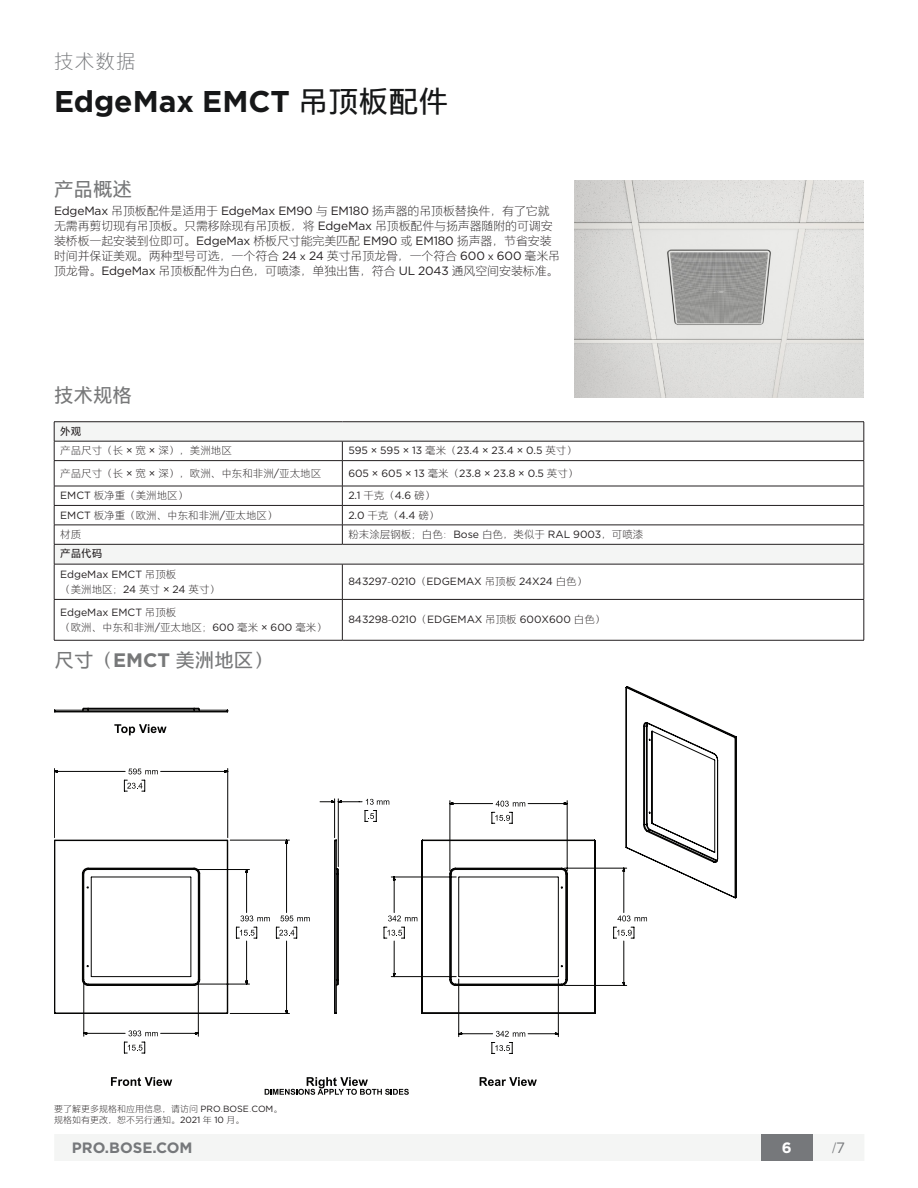
<style>
.page{position:relative;width:918px;height:1188px;background:#fff}
.page>*{position:absolute;margin:0;border:0;box-sizing:border-box;transform-origin:0 0}
.t1{font:700 30px "Gotham";color:#161718}
.Subheads{font:700 19.5px "M Ying Hei 18030 C2";color:#777879}
.Text_Headers{font:700 19.5px "M Ying Hei 18030 C2";color:#777879}
.t2{font:300 19.5px "M Ying Hei 18030 C2";color:#76787b}
.t3{font:700 15px "Gotham";color:#76787b}
.t4{font:300 15px "M Ying Hei 18030 C2";color:#76787b}
.t5{font:700 15px "Gotham";color:#fff}
.Text_Headers-2{font:300 12px/15px "M Ying Hei 18030 C2";letter-spacing:-.015em;color:#231f20}
.Text_Plain_Table_Cel{font:10.5px/15px "Gotham";color:#231f20}
.Text_Plain_Table_Cel-2{font:300 10.5px/15px "M Ying Hei 18030 C2";color:#231f20}
.Text_Table_Heading{font:700 10.5px "M Ying Hei 18030 C2";color:#231f20}
.t6{font:300 9px/10.8px "M Ying Hei 18030 C2";color:#231f20}
.s1{font-family:"M Ying Hei 18030 C2"}
.s2{font-family:"Gotham";font-weight:400}
.s3{font-family:"Gotham";font-weight:400;font-size:10.5px}
.s4{font-family:"M Ying Hei 18030 C2";font-weight:300}
.s5{font-family:"Gotham"}
</style>
<div class="page">
<div style="left:55px;top:1134px;width:809px;height:27px;background:#f4f5f4"></div>
<div style="left:761px;top:1134px;width:52px;height:27px;background:#76787b"></div>
<svg style="left:55px;top:422px;width:809px;height:142px"></svg>
<svg style="left:864px;top:422px;width:1px;height:142px"></svg>
<hr style="left:864px;top:564px;width:1px;height:35px;background:#231f20">
<hr style="left:864px;top:600px;width:1px;height:40px;background:#231f20">
<hr style="left:54px;top:421px;width:288px;height:1px;background:#231f20">
<hr style="left:342px;top:421px;width:522px;height:1px;background:#231f20">
<hr style="left:54px;top:441px;width:288px;height:1px;background:#231f20">
<hr style="left:342px;top:441px;width:522px;height:1px;background:#231f20">
<hr style="left:54px;top:460px;width:288px;height:1px;background:#231f20">
<hr style="left:342px;top:460px;width:522px;height:1px;background:#231f20">
<hr style="left:54px;top:486px;width:288px;height:1px;background:#231f20">
<hr style="left:342px;top:486px;width:522px;height:1px;background:#231f20">
<hr style="left:54px;top:505px;width:288px;height:1px;background:#231f20">
<hr style="left:342px;top:505px;width:522px;height:1px;background:#231f20">
<hr style="left:342px;top:525px;width:522px;height:1px;background:#231f20">
<svg style="left:342px;top:441px;width:1px;height:103px"></svg>
<hr style="left:342px;top:564px;width:522px;height:1px;background:#231f20">
<hr style="left:342px;top:599px;width:522px;height:1px;background:#231f20">
<hr style="left:342px;top:640px;width:522px;height:1px;background:#231f20">
<hr style="left:54px;top:525px;width:288px;height:1px;background:#231f20">
<hr style="left:54px;top:544px;width:288px;height:1px;background:#231f20">
<svg style="left:54px;top:422px;width:1px;height:142px"></svg>
<hr style="left:342px;top:544px;width:522px;height:1px;background:#231f20">
<hr style="left:54px;top:564px;width:288px;height:1px;background:#231f20">
<hr style="left:54px;top:564px;width:1px;height:35px;background:#231f20">
<hr style="left:342px;top:564px;width:1px;height:35px;background:#231f20">
<hr style="left:54px;top:599px;width:288px;height:1px;background:#231f20">
<hr style="left:54px;top:600px;width:1px;height:40px;background:#231f20">
<hr style="left:342px;top:600px;width:1px;height:40px;background:#231f20">
<hr style="left:54px;top:640px;width:288px;height:1px;background:#231f20">
<img style="left:575px;top:181px;width:289px;height:217px">
<svg style="left:111px;top:1077px;width:61px;height:9px"></svg>
<svg style="left:480px;top:1077px;width:57px;height:9px"></svg>
<svg style="left:265px;top:1077px;width:144px;height:18px"></svg>
<svg style="left:54px;top:687px;width:683px;height:252px"></svg>
<svg style="left:54px;top:768px;width:580px;height:286px"></svg>
<h2 class="t2" style="left:54px;top:52px;width:83px">技术数据</h2>
<p class="t1" style="left:54px;top:81px;width:396px">EdgeMax EMCT <span class="s1">吊顶板配件</span></p>
<p class="Text_Headers" style="left:54px;top:178px;width:79px">产品概述</p>
<p class="Text_Headers-2" style="left:54px;top:204px;width:508px"><span class="s2">EdgeMax</span> 吊顶板配件是适用于 <span class="s2">EdgeMax EM90</span> 与 <span class="s2">EM180</span> 扬声器的吊顶板替换件，有了它就无需再剪切现有吊顶板。只需移除现有吊顶板，将 <span class="s2">EdgeMax</span> 吊顶板配件与扬声器随附的可调安装桥板一起安装到位即可。<span class="s2">EdgeMax</span> 桥板尺寸能完美匹配 <span class="s2">EM90</span> 或 <span class="s2">EM180</span> 扬声器，节省安装时间并保证美观。两种型号可选，一个符合 <span class="s2">24</span> <span class="s3">x</span> <span class="s2">24</span> 英寸吊顶龙骨，一个符合 <span class="s2">600</span> <span class="s3">x</span> <span class="s2">600</span> 毫米吊顶龙骨。<span class="s2">EdgeMax</span> 吊顶板配件为白色，可喷漆，单独出售，符合 <span class="s2">UL 2043</span> 通风空间安装标准。</p>
<p class="Text_Headers" style="left:54px;top:385px;width:79px">技术规格</p>
<p class="Text_Table_Heading" style="left:60px;top:425px;width:22px">外观</p>
<p class="Text_Plain_Table_Cel-2" style="left:60px;top:443px;width:173px">产品尺寸（长 <span class="s2">×</span> 宽 <span class="s2">×</span> 深），美洲地区</p>
<p class="Text_Plain_Table_Cel" style="left:348px;top:443px;width:230px">595 × 595 × 13 <span class="s4">毫米（</span>23.4 × 23.4 × 0.5 <span class="s4">英寸）</span></p>
<p class="Text_Plain_Table_Cel-2" style="left:60px;top:466px;width:263px">产品尺寸（长 <span class="s2">×</span> 宽 <span class="s2">×</span> 深），欧洲、中东和非洲<span class="s2">/</span>亚太地区</p>
<p class="Text_Plain_Table_Cel" style="left:348px;top:465px;width:232px">605 × 605 × 13 <span class="s4">毫米（</span>23.8 × 23.8 × 0.5 <span class="s4">英寸）</span></p>
<p class="Text_Plain_Table_Cel-2" style="left:60px;top:488px;width:130px"><span class="s2">EMCT</span> 板净重（美洲地区）</p>
<p class="Text_Plain_Table_Cel" style="left:348px;top:488px;width:88px">2.1 <span class="s4">千克（</span>4.6 <span class="s4">磅）</span></p>
<p class="Text_Plain_Table_Cel-2" style="left:60px;top:507px;width:219px"><span class="s2">EMCT</span> 板净重（欧洲、中东和非洲<span class="s2">/</span>亚太地区）</p>
<p class="Text_Plain_Table_Cel" style="left:348px;top:507px;width:93px">2.0 <span class="s4">千克（</span>4.4 <span class="s4">磅）</span></p>
<p class="Text_Plain_Table_Cel-2" style="left:60px;top:527px;width:22px">材质</p>
<p class="Text_Plain_Table_Cel-2" style="left:348px;top:527px;width:297px">粉末涂层钢板；白色：<span class="s2">Bose</span> 白色，类似于 <span class="s2">RAL 9003</span>，可喷漆</p>
<p class="Text_Table_Heading" style="left:60px;top:548px;width:44px">产品代码</p>
<p class="Text_Plain_Table_Cel" style="left:60px;top:566px;width:161px">EdgeMax EMCT <span class="s4">吊顶板<br>（美洲地区；</span>24 <span class="s4">英寸</span> × 24 <span class="s4">英寸）</span></p>
<p class="Text_Plain_Table_Cel" style="left:348px;top:574px;width:240px">843297<span class="s4">-</span>0210<span class="s4">（</span>EDGEMAX <span class="s4">吊顶板</span> 24X24 <span class="s4">白色）</span></p>
<p class="Text_Plain_Table_Cel-2" style="left:60px;top:605px;width:268px"><span class="s2">EdgeMax EMCT</span> 吊顶板<br>（欧洲、中东和非洲<span class="s2">/</span>亚太地区；<span class="s2">600</span> 毫米 <span class="s2">× 600</span> 毫米）</p>
<p class="Text_Plain_Table_Cel" style="left:348px;top:612px;width:259px">843298<span class="s4">-</span>0210<span class="s4">（</span>EDGEMAX <span class="s4">吊顶板</span> 600X600 <span class="s4">白色）</span></p>
<p class="Subheads" style="left:55px;top:649px;width:220px">尺寸（<span class="s5">EMCT</span> 美洲地区）</p>
<p class="t6" style="left:54px;top:1104px;width:230px">要了解更多规格和应用信息，请访问 <span class="s2">PRO</span>.<span class="s2">BOSE</span>.<span class="s2">COM</span>。规格如有更改，恕不另行通知。<span class="s2">2021</span> 年 <span class="s2">10</span> 月。</p>
<p class="t3" style="left:72px;top:1138px;width:122px">PRO.BOSE.COM</p>
<p class="t5" style="left:782px;top:1138px;width:11px">6</p>
<p class="t4" style="left:832px;top:1141px;width:15px">/<span class="s2">7</span></p>
</div>
